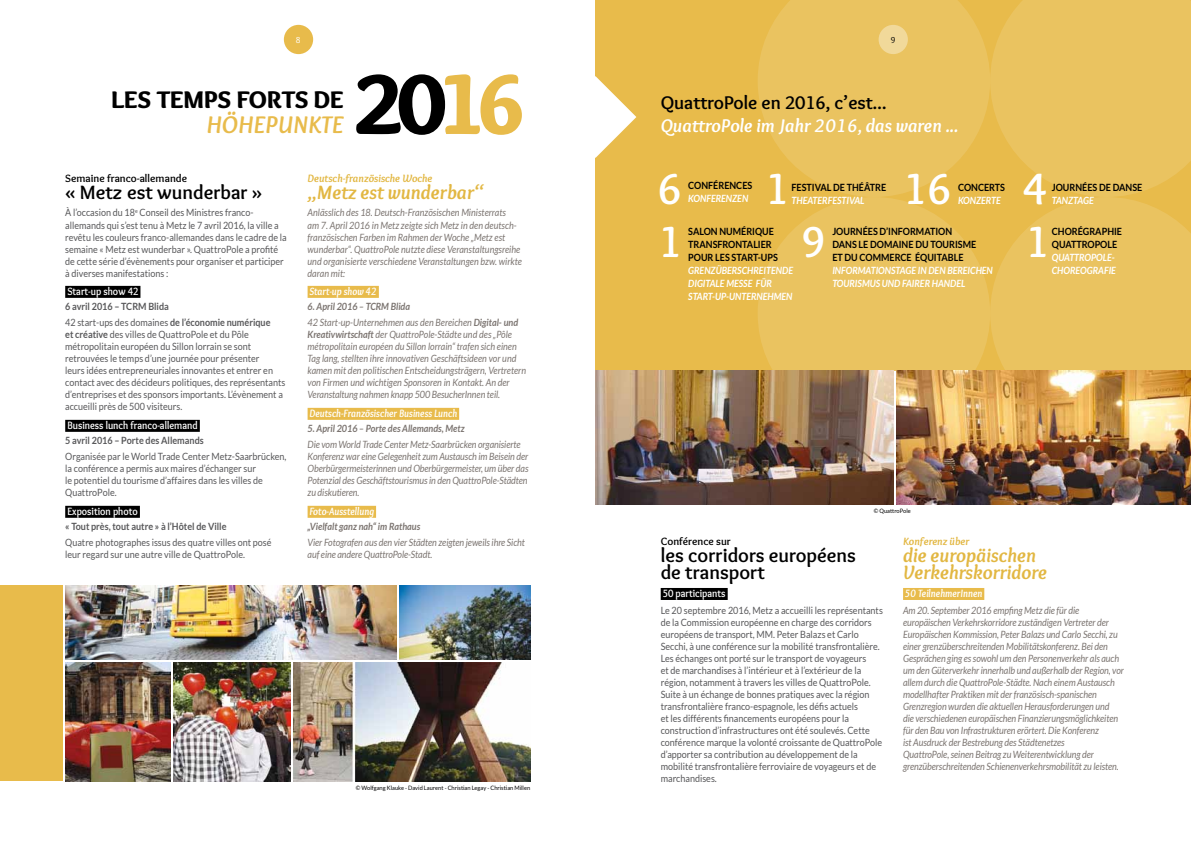
<style>
.page{position:relative;width:1191px;height:842px;background:#fff}
.page>*{position:absolute;margin:0;border:0;box-sizing:border-box;transform-origin:0 0}
.t1{font:900 88.5px "Overlock";color:#000}
.t2{font:700 45px "Overlock";color:#fff}
.t3{font:900 25px "Overlock";color:#000}
.t4{font:italic 700 25px "Overlock";color:#e8bb4b}
.t5{font:700 20px/16.7px "Overlock";color:#000}
.t6{font:italic 700 20px/16.7px "Overlock";color:#e2b742}
.t7{font:italic 700 19px "Overlock";color:#fff}
.t8{font:700 19px "Overlock";color:#000}
.t9{font:italic 700 11px "Overlock";color:#fff;scale:.9 1}
.t10{font:700 11px "Overlock";color:#fff;scale:.9 1}
.t11{font:italic 700 11px "Overlock";color:#e2b742}
.t12{font:700 11px "Overlock";color:#000}
.t13{font:italic 10px/12px "Lato";letter-spacing:-.01em;color:#7b7470;scale:.9 1}
.t14{font:10px/12px "Lato";color:#58585a;scale:.9 1}
.t15{font:700 10px/13px "Lato";color:#000;scale:.9 1}
.t16{font:italic 700 10px/13px "Lato";color:#fff;scale:.9 1}
.t17{font:700 10px/16.2px "Lato";color:#58585a;scale:.9 1}
.t18{font:italic 700 10px "Lato";color:#7b7470;scale:.9 1}
.t19{font:9px "Overlock";color:#fff}
.t20{font:9px "Overlock";color:#000}
.t21{font:6px "Lato";color:#000;scale:.95 1}
.s1{color:#e8bb4b}
.s2{font-weight:400}
.s3{font-weight:700}
</style>
<div class="page">
<div style="left:595px;top:0;width:596px;height:371px;background:#e8bb4b"></div>
<svg style="left:758px;top:0;width:232px;height:197px;fill:#eac360"></svg>
<div style="left:757px;top:197px;width:233px;height:232px;background:#eac360;border-radius:50%"></div>
<svg style="left:990px;top:0;width:201px;height:197px;background:#e9c25d"></svg>
<svg style="left:990px;top:197px;width:201px;height:174px;background:#e9c15d"></svg>
<div style="left:878px;top:25px;width:30px;height:29px;background:#f1d99a;border-radius:50%"></div>
<div style="left:284px;top:25px;width:29px;height:29px;background:#e8bb4b;border-radius:50%"></div>
<div style="left:65px;top:286px;width:75px;height:12px;background:#000"></div>
<div style="left:65px;top:420px;width:135px;height:12px;background:#000"></div>
<div style="left:65px;top:506px;width:75px;height:12px;background:#000"></div>
<div style="left:660px;top:588px;width:67px;height:12px;background:#000"></div>
<div style="left:307px;top:286px;width:72px;height:12px;background:#e8bb4b"></div>
<div style="left:307px;top:408px;width:152px;height:12px;background:#e8bb4b"></div>
<div style="left:307px;top:506px;width:69px;height:12px;background:#e8bb4b"></div>
<div style="left:903px;top:588px;width:81px;height:12px;background:#e8bb4b"></div>
<div style="left:0;top:585px;width:62px;height:196px;background:#e8bb4b"></div>
<img style="left:65px;top:585px;width:332px;height:75px">
<img style="left:173px;top:663px;width:117px;height:118px">
<img style="left:65px;top:663px;width:105px;height:118px">
<img style="left:293px;top:663px;width:237px;height:118px">
<img style="left:400px;top:585px;width:130px;height:75px">
<svg style="left:595px;top:76px;width:41px;height:82px"></svg>
<img style="left:896px;top:371px;width:295px;height:133px">
<img style="left:595px;top:371px;width:298px;height:133px">
<p class="t19" style="left:296px;top:35px;width:6px">8</p>
<p class="t20" style="left:891px;top:35px;width:6px">9</p>
<h3 class="t3" style="left:112px;top:84px;width:232px">LES TEM PS FORTS DE</h3>
<h3 class="t4" style="left:206px;top:110px;width:138px">Höhepunkte</h3>
<h1 class="t1" style="left:353px;top:48px;width:175px">20<span class="s1">16</span></h1>
<h3 class="t8" style="left:660px;top:92px;width:227px">QuattroPole en 2016, c’est...</h3>
<h3 class="t7" style="left:660px;top:114px;width:299px">QuattroPole im Jahr 2016, das waren ...</h3>
<h2 class="t2" style="left:657px;top:162px;width:26px">6</h2>
<h2 class="t2" style="left:765px;top:162px;width:26px">1</h2>
<h2 class="t2" style="left:903px;top:162px;width:50px">16</h2>
<h2 class="t2" style="left:1022px;top:162px;width:26px">4</h2>
<p class="t15" style="left:1051px;top:180px;width:102px">JOURNÉES DE DANSE</p>
<p class="t12" style="left:65px;top:172px;width:123px">Semaine franco-allemande</p>
<h3 class="t5" style="left:65px;top:184px;width:199px">« Metz est wunderbar »</h3>
<p class="t14" style="left:65px;top:207px;width:248px">à l’occasion du 18<sup>e</sup> Conseil des Ministres franco&shy;allemands qui s’est tenu à Metz le 7 avril 2016, la ville a revêtu les couleurs franco-allemandes dans le cadre de la semaine « Metz est wunderbar ». QuattroPole a profité de cette série d’évènements pour organiser et participer à diverses manifestations :</p>
<p class="t10" style="left:67px;top:285px;width:80px">Start-up show 42</p>
<p class="t17" style="left:65px;top:298px;width:230px">6 AVRIL 2016 – TCRM BLIDA<br><span class="s2">42 start-ups des domaines</span> DE L’ÉCONOMIE NUMÉRIQUE</p>
<p class="t14" style="left:65px;top:329px;width:246px"><span class="s3">ET CRÉATIVE</span> des villes de QuattroPole et du Pôle métropolitain européen du Sillon lorrain se sont retrouvées le temps d’une journée pour présenter<br>leurs idées entrepreneuriales innovantes et entrer en contact avec des décideurs politiques, des représentants d’entreprises et des sponsors importants. L’évènement a accueilli près de 500 visiteurs.</p>
<p class="t10" style="left:67px;top:419px;width:146px">Business lunch franco-allemand</p>
<p class="t17" style="left:65px;top:432px;width:155px">5 AVRIL 2016 – PORTE DES ALLEMANDS</p>
<p class="t14" style="left:65px;top:451px;width:247px">Organisée par le World Trade Center Metz-Saarbrücken, la conférence a permis aux maires d’échanger sur<br>le potentiel du tourisme d’affaires dans les villes de QuattroPole.</p>
<p class="t10" style="left:67px;top:505px;width:80px">Exposition photo</p>
<p class="t17" style="left:65px;top:518px;width:181px">« TOUT PRÈS, TOUT AUTRE » À L’HÔTEL DE VILLE</p>
<p class="t14" style="left:65px;top:537px;width:231px">Quatre photographes issus des quatre villes ont posé leur regard sur une autre ville de QuattroPole.</p>
<p class="t12" style="left:660px;top:535px;width:72px">Conférence sur</p>
<p class="t11" style="left:307px;top:172px;width:126px">Deutsch-französische Woche</p>
<h3 class="t6" style="left:307px;top:184px;width:177px">„Metz est wunderbar“</h3>
<p class="t13" style="left:307px;top:207px;width:240px">Anlässlich des 18. Deutsch-Französischen Ministerrats<br>am 7. April 2016 in Metz zeigte sich Metz in den deutsch&shy;französischen Farben im Rahmen der Woche „Metz est wunderbar“. QuattroPole nutzte diese Veranstaltungsreihe und organisierte verschiedene Veranstaltungen bzw. wirkte daran mit:</p>
<p class="t9" style="left:309px;top:285px;width:77px">Start-up show 42</p>
<p class="t13" style="left:307px;top:299px;width:235px;line-height:16.2px"><span class="s3">6. APRIL 2016 – TCRM BLIDA<br></span>42 Start-up-Unternehmen aus den Bereichen <span class="s3">DIGITAL- UND</span></p>
<p class="t13" style="left:307px;top:329px;width:244px"><span class="s3">KREATIVWIRTSCHAFT</span> der QuattroPole-Städte und des „Pôle métropolitain européen du Sillon lorrain“ trafen sich einen Tag lang, stellten ihre innovativen Geschäftsideen vor und kamen mit den politischen Entscheidungsträgern, Vertretern von Firmen und wichtigen Sponsoren in Kontakt. An der Veranstaltung nahmen knapp 500 BesucherInnen teil.</p>
<p class="t9" style="left:309px;top:407px;width:166px">Deutsch-Französischer Business Lunch</p>
<p class="t18" style="left:307px;top:423px;width:176px">5. APRIL 2016 – PORTE DES ALLEMANDS, METZ</p>
<p class="t13" style="left:307px;top:439px;width:247px">Die vom World Trade Center Metz-Saarbrücken organisierte Konferenz war eine Gelegenheit zum Austausch im Beisein der Oberbürgermeisterinnen und Oberbürgermeister, um über das Potenzial des Geschäftstourismus in den QuattroPole-Städten zu diskutieren.</p>
<p class="t9" style="left:309px;top:505px;width:73px">Foto-Ausstellung</p>
<p class="t18" style="left:307px;top:521px;width:127px">„VIELFALT GANZ NAH“ IM RATHAUS</p>
<p class="t13" style="left:307px;top:537px;width:243px">Vier Fotografen aus den vier Städten zeigten jeweils ihre Sicht auf eine andere QuattroPole-Stadt.</p>
<p class="t11" style="left:903px;top:535px;width:68px">Konferenz über</p>
<p class="t15" style="left:688px;top:179px;width:72px">CONFÉRENCES</p>
<p class="t16" style="left:688px;top:192px;width:68px">KONFERENZEN</p>
<p class="t15" style="left:791px;top:180px;width:107px">FESTIVAL DE THÉÂTRE</p>
<p class="t16" style="left:791px;top:194px;width:80px">THEATERFESTIVAL</p>
<p class="t15" style="left:958px;top:180px;width:42px">CONCERTS</p>
<p class="t16" style="left:958px;top:194px;width:49px">KONZERTE</p>
<p class="t16" style="left:1051px;top:194px;width:48px">TANZTAGE</p>
<h2 class="t2" style="left:658px;top:215px;width:26px">1</h2>
<p class="t15" style="left:688px;top:225px;width:100px">SALON NUMÉRIQUE<br>TRANSFRONTALIER<br>POUR LES START-UPS</p>
<p class="t16" style="left:688px;top:264px;width:118px">GRENZÜBERSCHREITENDE<br>DIGITALE MESSE FÜR<br>START-UP-UNTERNEHMEN</p>
<h2 class="t2" style="left:801px;top:215px;width:26px">9</h2>
<p class="t15" style="left:832px;top:225px;width:161px">JOURNÉES D’INFORMATION<br>DANS LE DOMAINE DU TOURISM E<br>ET DU COMM ERCE ÉQUITABLE</p>
<p class="t16" style="left:832px;top:264px;width:180px">INFORMATIONSTAGE IN DEN BEREICHEN<br>TOURISMUS UND FAIRER HANDEL</p>
<h2 class="t2" style="left:1025px;top:215px;width:26px">1</h2>
<p class="t15" style="left:1051px;top:225px;width:80px">CHORÉGRAPHIE<br>QUATTROPOL E</p>
<p class="t16" style="left:1051px;top:251px;width:73px">QUATTROPOL E-<br>CHOREOGRAFIE</p>
<p class="t21" style="left:874px;top:508px;width:40px">© QuattroPole</p>
<h3 class="t5" style="left:660px;top:547px;width:197px">les corridors européens de transport</h3>
<p class="t10" style="left:663px;top:587px;width:71px">50 participants</p>
<p class="t14" style="left:660px;top:604px;width:248px">Le 20 septembre 2016, Metz a accueilli les représentants de la Commission européenne en charge des corridors européens de transport, MM. Peter Balazs et Carlo Secchi, à une conférence sur la mobilité transfrontalière.<br>Les échanges ont porté sur le transport de voyageurs<br>et de marchandises à l’intérieur et à l’extérieur de la région, notamment à travers les villes de QuattroPole.<br>Suite à un échange de bonnes pratiques avec la région transfrontalière franco-espagnole, les défis actuels<br>et les différents financements européens pour la construction d’infrastructures ont été soulevés. Cette conférence marque la volonté croissante de QuattroPole d’apporter sa contribution au développement de la mobilité transfrontalière ferroviaire de voyageurs et de marchandises.</p>
<h3 class="t6" style="left:903px;top:547px;width:146px">die europäischen<br>Verkehrskorridore</h3>
<p class="t9" style="left:905px;top:587px;width:88px">50 TeilnehmerInnen</p>
<p class="t13" style="left:903px;top:604px;width:247px">Am 20. September 2016 empfing Metz die für die europäischen Verkehrskorridore zuständigen Vertreter der Europäischen Kommission, Peter Balazs und Carlo Secchi, zu einer grenzüberschreitenden Mobilitätskonferenz. Bei den Gesprächen ging es sowohl um den Personenverkehr als auch um den Güterverkehr innerhalb und außerhalb der Region, vor allem durch die QuattroPole-Städte. Nach einem Austausch modellhafter Praktiken mit der französisch-spanischen Grenzregion wurden die aktuellen Herausforderungen und<br>die verschiedenen europäischen Finanzierungsmöglichkeiten für den Bau von Infrastrukturen erörtert. Die Konferenz<br>ist Ausdruck der Bestrebung des Städtenetzes<br>QuattroPole, seinen Beitrag zu Weiterentwicklung der grenzüberschreitenden Schienenverkehrsmobilität zu leisten.</p>
<p class="t21" style="left:356px;top:785px;width:185px">© Wolfgang Klauke - David Laurent - Christian Legay - Christian Millen</p>
</div>
